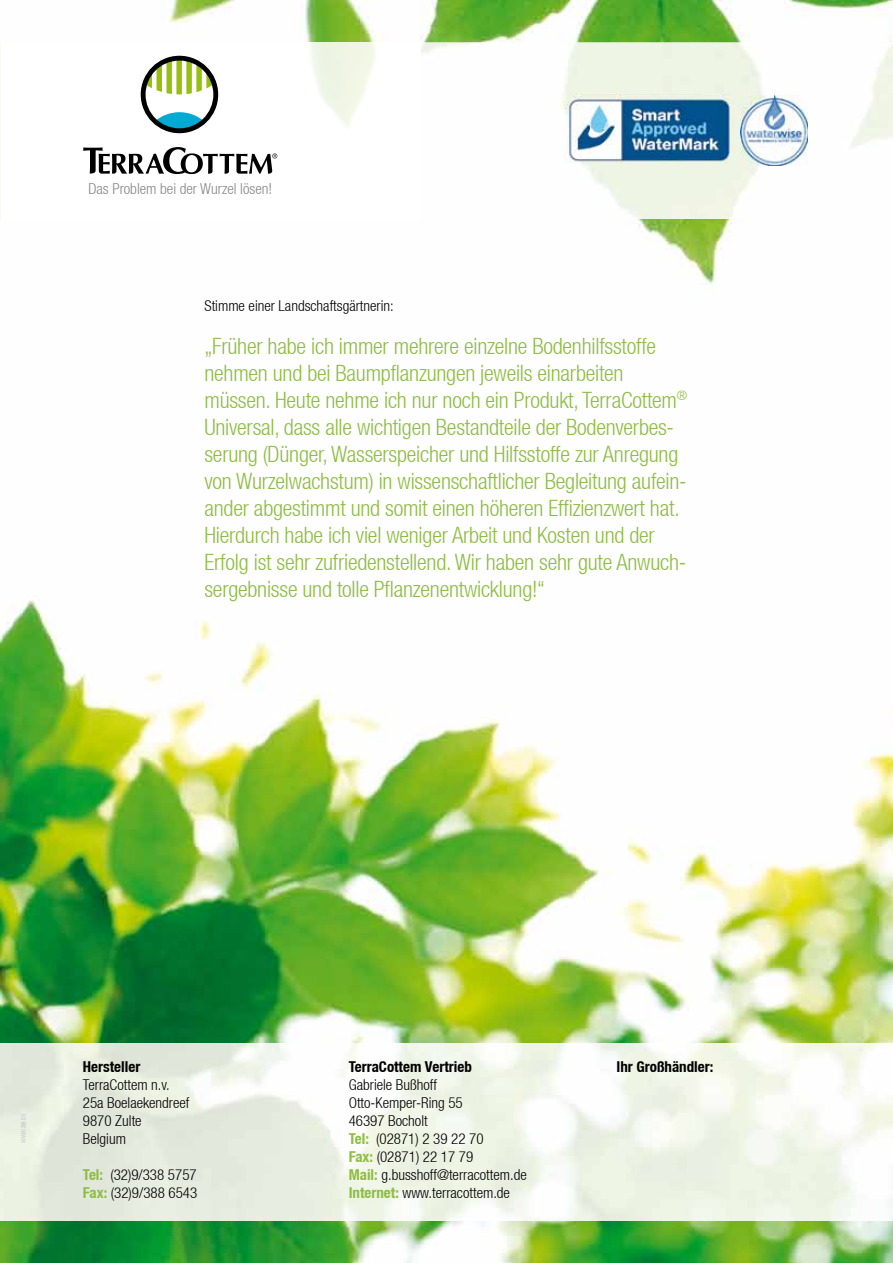
<style>
.page{position:relative;width:893px;height:1263px;background:#fff}
.page>*{position:absolute;margin:0;border:0;box-sizing:border-box;transform-origin:0 0}
.t1{font:300 condensed 22.5px/27px "Helvetica Neue LT";letter-spacing:-.01em;color:#8ebd43}
.t2{font:300 condensed 15.15px "Helvetica Neue LT";color:#87888a}
.t3{font:300 condensed 15px/18px "Helvetica Neue LT";color:#000}
.t4{font:700 condensed 15px "Helvetica Neue LT";color:#000}
.t5{font:condensed 6px "Swiss 721 BT";color:#c6c7c8}
.s1{font-weight:700}
.s2{font-weight:700;color:#8ebd43}
</style>
<div class="page">
<img style="left:0;top:0;width:893px;height:1263px">
<img style="left:0;top:43px;width:893px;height:176px">
<img style="left:0;top:1044px;width:893px;height:176px">
<img style="left:565px;top:94px;width:168px;height:74px">
<img style="left:740px;top:96px;width:68px;height:70px">
<svg style="left:141px;top:56px;width:77px;height:77px"></svg>
<svg style="left:83px;top:147px;width:194px;height:27px"></svg>
<p class="t2" style="left:88px;top:179px;width:185px">Das Problem bei der Wurzel lösen!</p>
<p class="t3" style="left:204px;top:296px;width:191px">Stimme einer Landschaftsgärtnerin:</p>
<p class="t1" style="left:204px;top:332px;width:484px">„Früher habe ich immer mehrere einzelne Bodenhilfsstoffe nehmen und bei Baumpflanzungen jeweils einarbeiten müssen. Heute nehme ich nur noch ein Produkt, TerraCottem<sup>® </sup>Universal, dass alle wichtigen Bestandteile der Bodenverbes&shy;serung (Dünger, Wasserspeicher und Hilfsstoffe zur Anregung von Wurzelwachstum) in wissenschaftlicher Begleitung aufein&shy;ander abgestimmt und somit einen höheren Effizienzwert hat.<br>Hierdurch habe ich viel weniger Arbeit und Kosten und der Erfolg ist sehr zufriedenstellend. Wir haben sehr gute Anwuch&shy;sergebnisse und tolle Pflanzenentwicklung!“</p>
<p class="t5" style="left:20px;top:1143px;width:32px;rotate:-90deg">WWW.<span class="s1">3B</span>.DE</p>
<p class="t4" style="left:83px;top:1058px;width:59px">Hersteller</p>
<p class="t3" style="left:83px;top:1076px;width:108px">TerraCottem n.v.<br>25a Boelaekendreef<br>9870 Zulte<br>Belgium</p>
<p class="t3" style="left:83px;top:1166px;width:116px"><span class="s2">Tel:</span> (32)9/338 5757<br><span class="s2">Fax:</span> (32)9/388 6543</p>
<p class="t4" style="left:349px;top:1058px;width:125px">TerraCottem Vertrieb</p>
<p class="t3" style="left:349px;top:1076px;width:180px">Gabriele Bußhoff<br>Otto-Kemper-Ring 55<br>46397 Bocholt<br><span class="s2">Tel:</span> (02871) 2 39 22 70<br><span class="s2">Fax:</span> (02871) 22 17 79<br><span class="s2">Mail:</span> g.busshoff@terracottem.de<br><span class="s2">Internet:</span> www.terracottem.de</p>
<p class="t4" style="left:617px;top:1058px;width:98px">Ihr Großhändler:</p>
</div>
